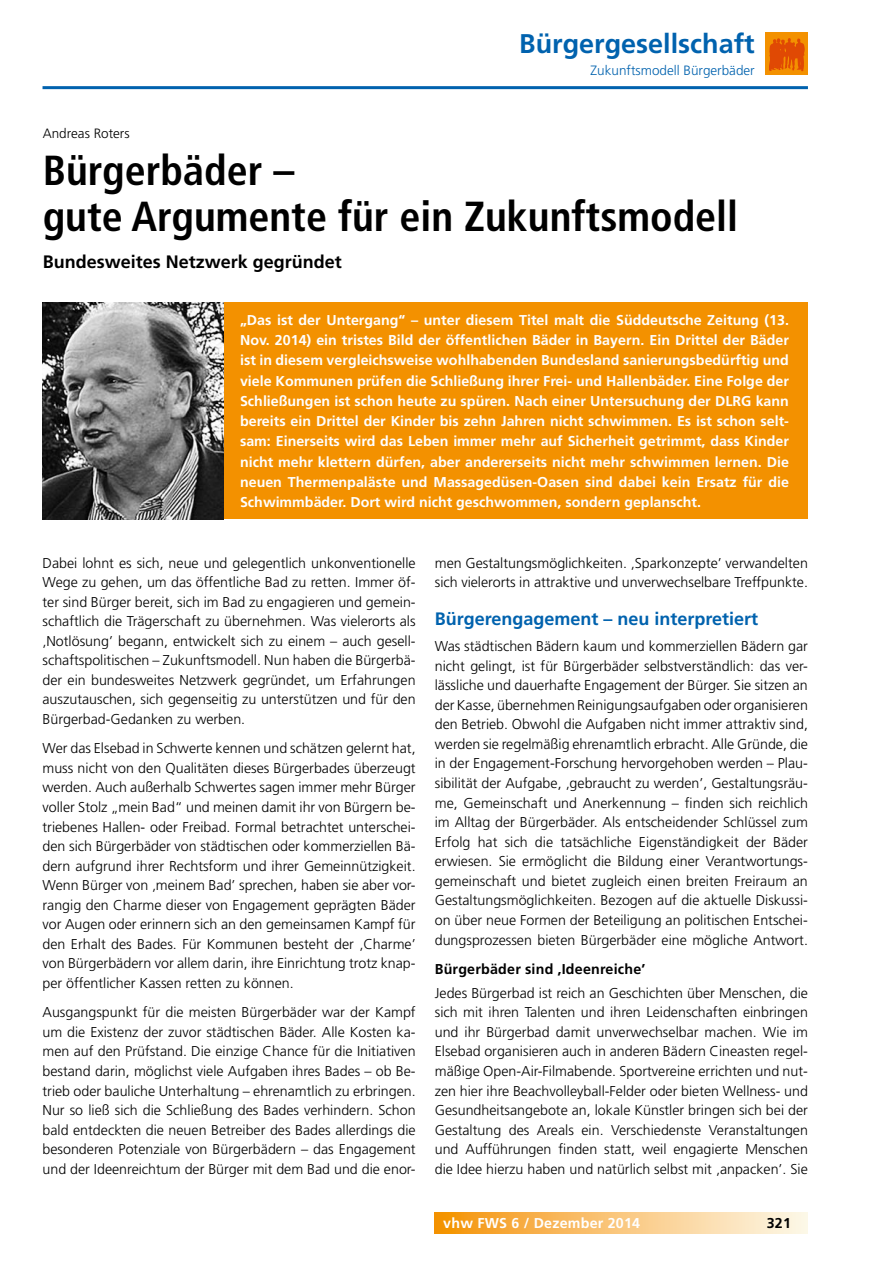
<style>
.page{position:relative;width:893px;height:1263px;background:#fff}
.page>*{position:absolute;margin:0;border:0;box-sizing:border-box;transform-origin:0 0}
.t1{font:700 condensed 42px/46.5px "Frutiger LT";color:#000}
.t2{font:700 27px "Frutiger LT";color:#0062ae}
.t3{font:700 18px "Frutiger LT";color:#0062ae}
.t4{font:700 18px "Frutiger LT";color:#000}
.t5{font:300 14.25px/19.5px "Frutiger LT";color:#000;text-align:justify}
.t6{font:700 14.25px/20.2px "Frutiger LT";color:#fff;text-align:justify}
.t7{font:700 14.25px "Frutiger LT";letter-spacing:.015em;color:#000}
.t8{font:300 13.5px "Frutiger LT";color:#0062ae}
.t9{font:300 13.5px "Frutiger CE";color:#000}
</style>
<div class="page">
<div style="left:435px;top:1212px;width:373px;height:21px;background:linear-gradient(to right,#f59308,#fefaef)"></div>
<hr style="left:43px;top:86px;width:765px;height:3px;background:#0062ae">
<div style="left:766px;top:32px;width:42px;height:43px;background:#f39100"></div>
<svg style="left:769px;top:38px;width:36px;height:33px"></svg>
<div style="left:43px;top:302px;width:765px;height:217px;background:#f39100"></div>
<img style="left:43px;top:302px;width:180px;height:217px">
<h2 class="t2" style="left:519px;top:28px;width:237px">Bürgergesellschaft</h2>
<p class="t8" style="left:590px;top:62px;width:166px">Zukunftsmodell Bürgerbäder</p>
<p class="t9" style="left:43px;top:126px;width:89px">Andreas Roters</p>
<h1 class="t1" style="left:43px;top:147px;width:697px">Bürgerbäder –<br>gute Argumente für ein Zukunftsmodell</h1>
<p class="t4" style="left:43px;top:251px;width:301px">Bundesweites Netzwerk gegründet</p>
<p class="t6" style="left:240px;top:310px;width:550px">„Das ist der Untergang“ – unter diesem Titel malt die Süddeutsche Zeitung (13.<br>Nov. 2014) ein tristes Bild der öffentlichen Bäder in Bayern. Ein Drittel der Bäder ist in diesem vergleichsweise wohlhabenden Bundesland sanierungsbedürftig und viele Kommunen prüfen die Schließung ihrer Frei- und Hallenbäder. Eine Folge der Schließungen ist schon heute zu spüren. Nach einer Untersuchung der DLRG kann bereits ein Drittel der Kinder bis zehn Jahren nicht schwimmen. Es ist schon selt&shy;sam: Einerseits wird das Leben immer mehr auf Sicherheit getrimmt, dass Kinder nicht mehr klettern dürfen, aber andererseits nicht mehr schwimmen lernen. Die neuen Thermenpaläste und Massagedüsen-Oasen sind dabei kein Ersatz für die Schwimmbäder. Dort wird nicht geschwommen, sondern geplanscht.</p>
<p class="t5" style="left:43px;top:553px;width:375px">Dabei lohnt es sich, neue und gelegentlich unkonventionelle Wege zu gehen, um das öffentliche Bad zu retten. Immer öf&shy;ter sind Bürger bereit, sich im Bad zu engagieren und gemein&shy;schaftlich die Trägerschaft zu übernehmen. Was vielerorts als ‚Notlösung’ begann, entwickelt sich zu einem – auch gesell&shy;schaftspolitischen – Zukunftsmodell. Nun haben die Bürgerbä&shy;der ein bundesweites Netzwerk gegründet, um Erfahrungen auszutauschen, sich gegenseitig zu unterstützen und für den Bürgerbad-Gedanken zu werben.</p>
<p class="t5" style="left:43px;top:739px;width:375px">Wer das Elsebad in Schwerte kennen und schätzen gelernt hat, muss nicht von den Qualitäten dieses Bürgerbades überzeugt werden. Auch außerhalb Schwertes sagen immer mehr Bürger voller Stolz „mein Bad“ und meinen damit ihr von Bürgern be&shy;triebenes Hallen- oder Freibad. Formal betrachtet unterschei&shy;den sich Bürgerbäder von städtischen oder kommerziellen Bä&shy;dern aufgrund ihrer Rechtsform und ihrer Gemeinnützigkeit.<br>Wenn Bürger von ‚meinem Bad’ sprechen, haben sie aber vor&shy;rangig den Charme dieser von Engagement geprägten Bäder vor Augen oder erinnern sich an den gemeinsamen Kampf für den Erhalt des Bades. Für Kommunen besteht der ‚Charme’ von Bürgerbädern vor allem darin, ihre Einrichtung trotz knap&shy;per öffentlicher Kassen retten zu können.</p>
<p class="t5" style="left:43px;top:1003px;width:375px">Ausgangspunkt für die meisten Bürgerbäder war der Kampf um die Existenz der zuvor städtischen Bäder. Alle Kosten ka&shy;men auf den Prüfstand. Die einzige Chance für die Initiativen bestand darin, möglichst viele Aufgaben ihres Bades – ob Be&shy;trieb oder bauliche Unterhaltung – ehrenamtlich zu erbringen.<br>Nur so ließ sich die Schließung des Bades verhindern. Schon bald entdeckten die neuen Betreiber des Bades allerdings die besonderen Potenziale von Bürgerbädern – das Engagement und der Ideenreichtum der Bürger mit dem Bad und die enor-</p>
<p class="t5" style="left:435px;top:553px;width:375px">men Gestaltungsmöglichkeiten. ‚Sparkonzepte’ verwandelten sich vielerorts in attraktive und unverwechselbare Treffpunkte.</p>
<p class="t3" style="left:435px;top:608px;width:325px">Bürgerengagement – neu interpretiert</p>
<p class="t5" style="left:435px;top:637px;width:375px">Was städtischen Bädern kaum und kommerziellen Bädern gar nicht gelingt, ist für Bürgerbäder selbstverständlich: das ver&shy;lässliche und dauerhafte Engagement der Bürger. Sie sitzen an der Kasse, übernehmen Reinigungsaufgaben oder organisieren den Betrieb. Obwohl die Aufgaben nicht immer attraktiv sind, werden sie regelmäßig ehrenamtlich erbracht. Alle Gründe, die in der Engagement-Forschung hervorgehoben werden – Plau&shy;sibilität der Aufgabe, ‚gebraucht zu werden’, Gestaltungsräu&shy;me, Gemeinschaft und Anerkennung – finden sich reichlich im Alltag der Bürgerbäder. Als entscheidender Schlüssel zum Erfolg hat sich die tatsächliche Eigenständigkeit der Bäder erwiesen. Sie ermöglicht die Bildung einer Verantwortungs&shy;gemeinschaft und bietet zugleich einen breiten Freiraum an Gestaltungsmöglichkeiten. Bezogen auf die aktuelle Diskussi&shy;on über neue Formen der Beteiligung an politischen Entschei&shy;dungsprozessen bieten Bürgerbäder eine mögliche Antwort.</p>
<p class="t7" style="left:435px;top:960px;width:212px">Bürgerbäder sind ‚Ideenreiche’</p>
<p class="t5" style="left:435px;top:983px;width:375px">Jedes Bürgerbad ist reich an Geschichten über Menschen, die sich mit ihren Talenten und ihren Leidenschaften einbringen und ihr Bürgerbad damit unverwechselbar machen. Wie im Elsebad organisieren auch in anderen Bädern Cineasten regel&shy;mäßige Open-Air-Filmabende. Sportvereine errichten und nut&shy;zen hier ihre Beachvolleyball-Felder oder bieten Wellness- und Gesundheitsangebote an, lokale Künstler bringen sich bei der Gestaltung des Areals ein. Verschiedenste Veranstaltungen und Aufführungen finden statt, weil engagierte Menschen die Idee hierzu haben und natürlich selbst mit ‚anpacken’. Sie</p>
<p class="t6" style="left:443px;top:1213px;width:198px">vhw FWS 6 / Dezember 2014</p>
<p class="t7" style="left:767px;top:1214px;width:26px">321</p>
</div>
